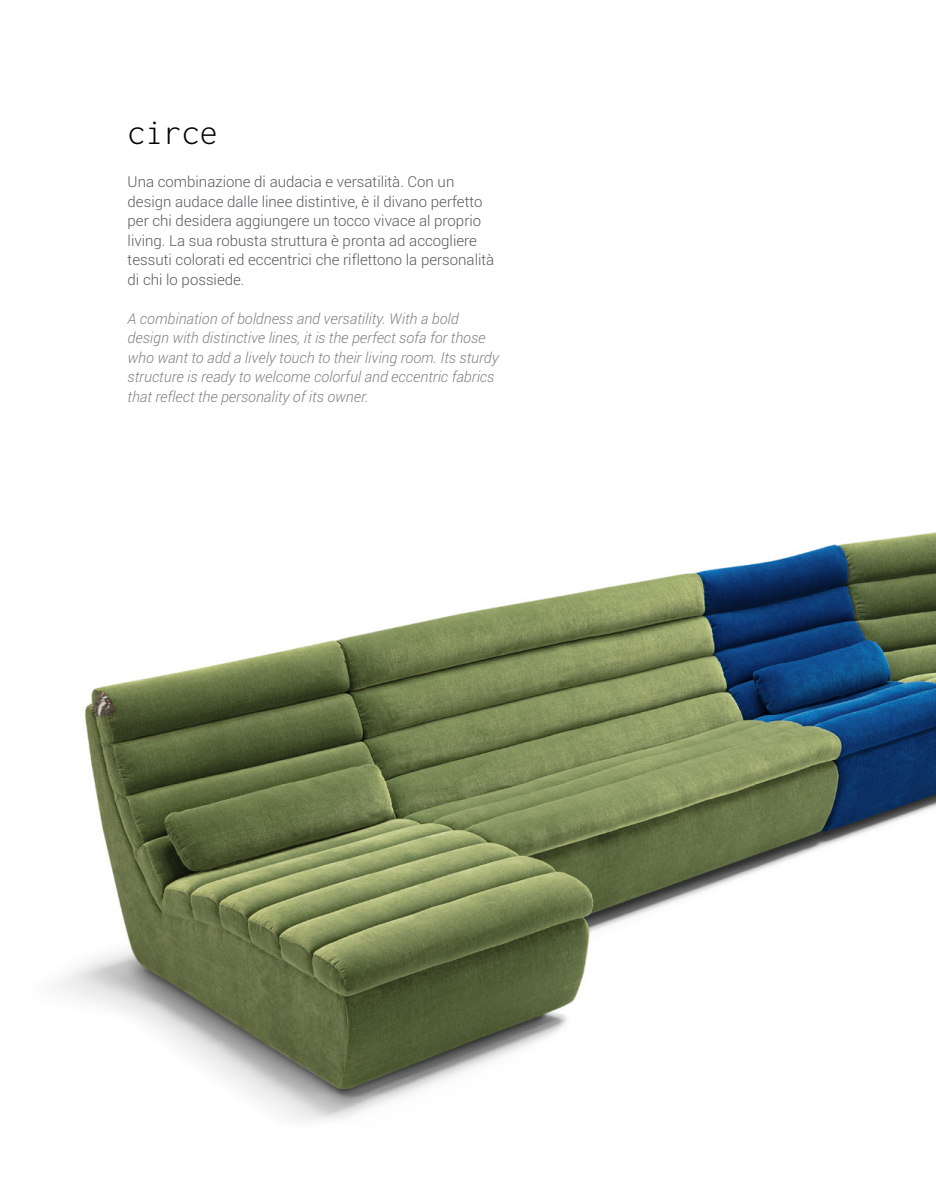
<style>
.page{position:relative;width:936px;height:1191px;background:#fff}
.page>*{position:absolute;margin:0;border:0;box-sizing:border-box;transform-origin:0 0}
.t1{font:300 36px "Inconsolata";color:#000}
.t2{font:300 15px/19.5px "Franko";color:#58595b}
.t3{font:italic 300 15px/19.5px "Franko";color:#808285}
</style>
<div class="page">
<img style="left:58px;top:532px;width:877px;height:589px">
<img style="left:85px;top:687px;width:40px;height:40px">
<h1 class="t1" style="left:128px;top:108px;width:91px">circe</h1>
<p class="t2" style="left:128px;top:172px;width:368px">Una combinazione di audacia e versatilità. Con un design audace dalle linee distintive, è il divano perfetto per chi desidera aggiungere un tocco vivace al proprio living. La sua robusta struttura è pronta ad accogliere tessuti colorati ed eccentrici che riflettono la personalità di chi lo possiede.</p>
<p class="t3" style="left:128px;top:308px;width:372px">A combination of boldness and versatility. With a bold design with distinctive lines, it is the perfect sofa for those who want to add a lively touch to their living room. Its sturdy structure is ready to welcome colorful and eccentric fabrics that reflect the personality of its owner.</p>
</div>
